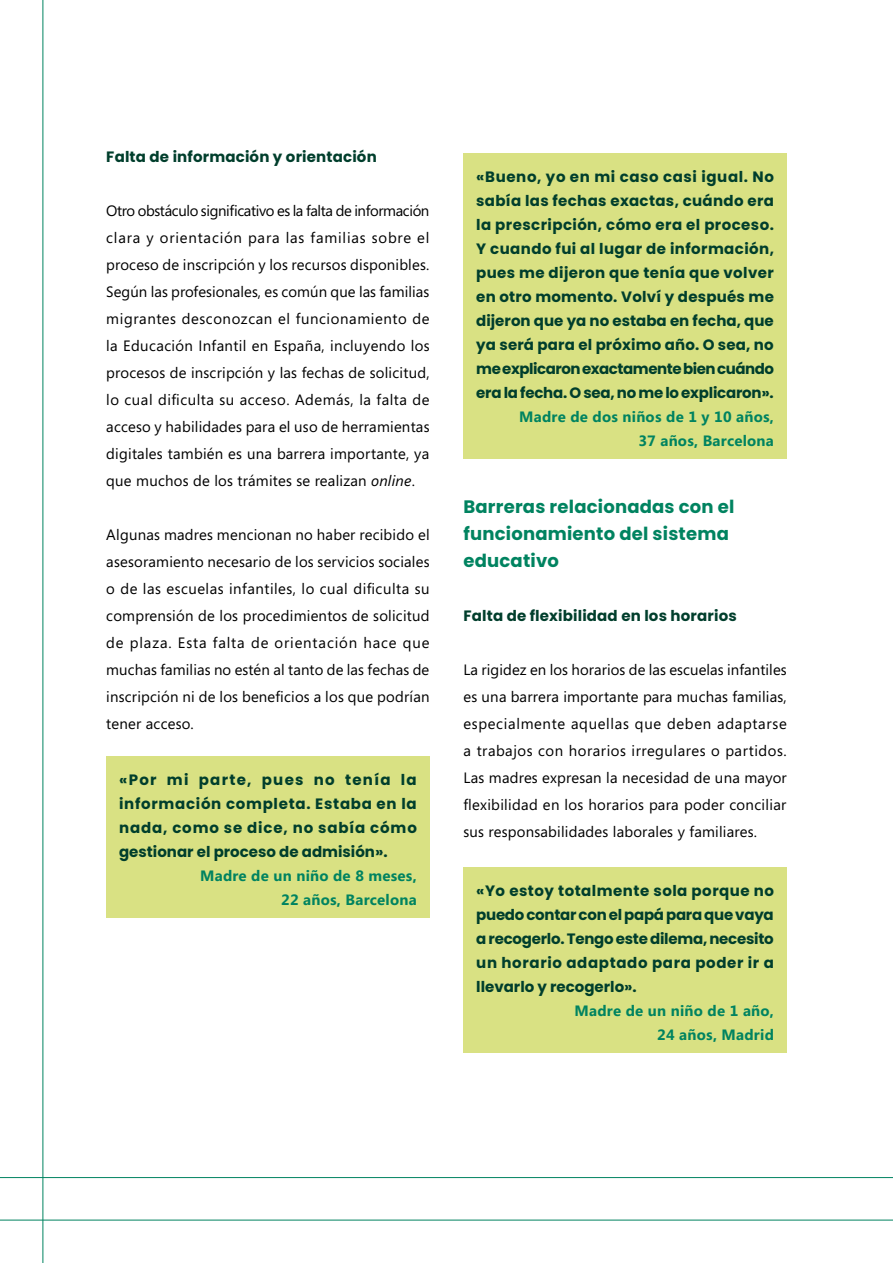
<style>
.page{position:relative;width:893px;height:1263px;background:#fff}
.page>*{position:absolute;margin:0;border:0;box-sizing:border-box;transform-origin:0 0}
.t1{font:700 18px/27px "Poppins";letter-spacing:.01em;color:#008360}
.t2{font:15px/27px "Segoe";letter-spacing:.015em;color:#000;text-align:justify}
.t3{font:700 15px/24px "Poppins";letter-spacing:.01em;color:#003e2c;text-align:justify}
.t4{font:700 15px/24px "Segoe";letter-spacing:.015em;color:#008360;text-align:right}
.s1{font-style:italic}
</style>
<div class="page">
<hr style="left:43px;top:0;width:1px;height:1263px;background:#008360">
<hr style="left:0;top:1220px;width:893px;height:1px;background:#008360">
<hr style="left:0;top:1177px;width:893px;height:1px;background:#008360">
<div style="left:106px;top:757px;width:323px;height:161px;background:#d9e183"></div>
<div style="left:463px;top:154px;width:324px;height:305px;background:#d9e183"></div>
<div style="left:463px;top:868px;width:324px;height:185px;background:#d9e183"></div>
<p class="t3" style="left:106px;top:145px;width:272px">Falta de información y orientación</p>
<p class="t2" style="left:106px;top:197px;width:325px">Otro obstáculo significativo es la falta de información clara y orientación para las familias sobre el proceso de inscripción y los recursos disponibles.<br>Según las profesionales, es común que las familias migrantes desconozcan el funcionamiento de la Educación Infantil en España, incluyendo los procesos de inscripción y las fechas de solicitud, lo cual dificulta su acceso. Además, la falta de acceso y habilidades para el uso de herramientas digitales también es una barrera importante, ya que muchos de los trámites se realizan <span class="s1">online</span>.</p>
<p class="t2" style="left:106px;top:521px;width:325px">Algunas madres mencionan no haber recibido el asesoramiento necesario de los servicios sociales o de las escuelas infantiles, lo cual dificulta su comprensión de los procedimientos de solicitud de plaza. Esta falta de orientación hace que muchas familias no estén al tanto de las fechas de inscripción ni de los beneficios a los que podrían tener acceso.</p>
<p class="t3" style="left:119px;top:768px;width:299px">«Por mi parte, pues no tenía la información completa. Estaba en la nada, como se dice, no sabía cómo gestionar el proceso de admisión».</p>
<p class="t4" style="left:200px;top:863px;width:218px">Madre de un niño de 8 meses,<br>22 años, Barcelona</p>
<p class="t3" style="left:476px;top:165px;width:299px">«Bueno, yo en mi caso casi igual. No sabía las fechas exactas, cuándo era la prescripción, cómo era el proceso.<br>Y cuando fui al lugar de información, pues me dijeron que tenía que volver en otro momento. Volví y después me dijeron que ya no estaba en fecha, que ya será para el próximo año. O sea, no me explicaron exactamente bien cuándo era la fecha. O sea, no me lo explicaron».</p>
<p class="t4" style="left:519px;top:404px;width:256px">Madre de dos niños de 1 y 10 años,<br>37 años, Barcelona</p>
<p class="t1" style="left:463px;top:493px;width:273px">Barreras relacionadas con el funcionamiento del sistema educativo</p>
<p class="t3" style="left:463px;top:604px;width:275px">Falta de flexibilidad en los horarios</p>
<p class="t2" style="left:463px;top:656px;width:325px">La rigidez en los horarios de las escuelas infantiles es una barrera importante para muchas familias, especialmente aquellas que deben adaptarse a trabajos con horarios irregulares o partidos.<br>Las madres expresan la necesidad de una mayor flexibilidad en los horarios para poder conciliar sus responsabilidades laborales y familiares.</p>
<p class="t3" style="left:476px;top:879px;width:299px">«Yo estoy totalmente sola porque no puedo contar con el papá para que vaya a recogerlo. Tengo este dilema, necesito un horario adaptado para poder ir a llevarlo y recogerlo».</p>
<p class="t4" style="left:575px;top:998px;width:201px">Madre de un niño de 1 año,<br>24 años, Madrid</p>
</div>
